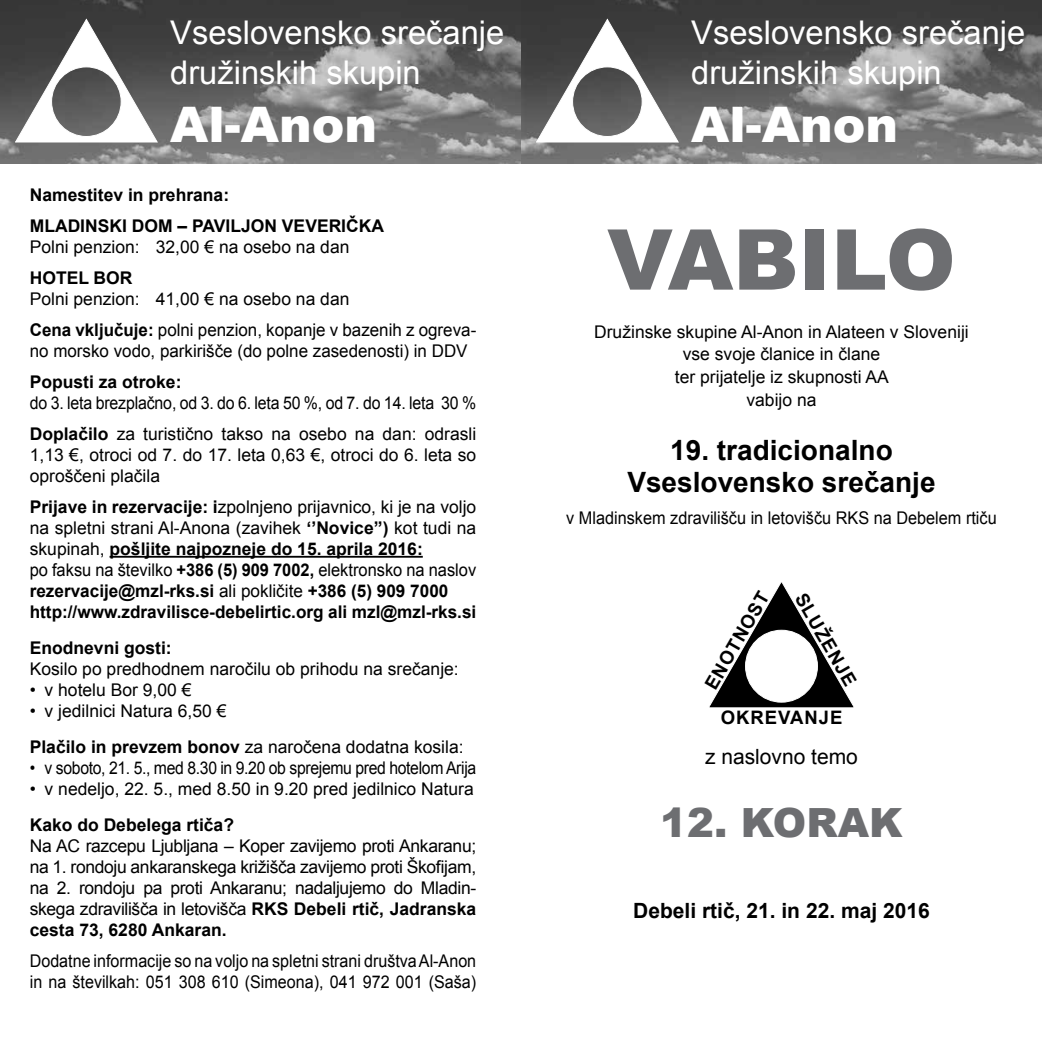
<style>
.page{position:relative;width:1042px;height:1042px;background:#fff}
.page>*{position:absolute;margin:0;border:0;box-sizing:border-box;transform-origin:0 0}
.t1{font:900 84px "Arial";color:#6d6e71}
.t2{font:900 49px "Arial";color:#fff}
.t3{font:900 40.25px "Arial";color:#6d6e71}
.t4{font:32.73px/39.2px "Arial";color:#fff}
.t5{font:700 28px/31.5px "Arial";color:#000;text-align:center}
.t6{font:700 21px "Arial";color:#000}
.t7{font:21px "Arial";color:#000}
.t8{font:700 18.55px "Arial";letter-spacing:.05em;color:#000}
.t9{font:17.5px/21px "Arial";color:#000}
.t10{font:700 17.5px/21px "Arial";color:#000}
.t11{font:17.5px/21px "Arial";color:#000;scale:.92 1}
.t12{font:17.5px/31px "Arial";color:#000;scale:.91 1}
.t13{font:17.5px "Arial";letter-spacing:-.02em;color:#000;scale:.9 1}
.t14{font:17.5px "Arial";color:#000;scale:.93 1}
.s1{font-weight:700}
.s2{font-weight:400}
</style>
<div class="page">
<img style="left:0;top:0;width:1042px;height:164px">
<svg style="left:15px;top:19px;width:143px;height:123px"></svg>
<svg style="left:536px;top:19px;width:143px;height:123px"></svg>
<hr style="left:110px;top:556px;width:313px;height:2px;background:#000">
<svg style="left:709px;top:582px;width:145px;height:126px"></svg>
<h3 class="t4" style="left:170px;top:14px;width:336px">Vseslovensko srečanje družinskih skupin</h3>
<h2 class="t2" style="left:170px;top:89px;width:208px">Al-Anon</h2>
<p class="t10" style="left:30px;top:180px;width:356px;line-height:31px">Namestitev in prehrana:<br>MLADINSKI DOM – PAVILJON VEVERIČKA</p>
<p class="t9" style="left:30px;top:237px;width:321px">Polni penzion: 32,00 € na osebo na dan</p>
<p class="t10" style="left:30px;top:268px;width:104px">HOTEL BOR</p>
<p class="t9" style="left:30px;top:284px;width:448px;line-height:31px">Polni penzion: 41,00 € na osebo na dan<br><span class="s1">Cena vključuje:</span> polni penzion, kopanje v bazenih z ogreva-</p>
<p class="t9" style="left:30px;top:341px;width:439px">no morsko vodo, parkirišče (do polne zasedenosti) in DDV</p>
<p class="t10" style="left:30px;top:372px;width:153px">Popusti za otroke:</p>
<p class="t12" style="left:30px;top:387px;width:492px">do 3. leta brezplačno, od 3. do 6. leta 50 %, od 7. do 14. leta 30 %<br><span class="s1">Doplačilo</span> za turistično takso na osebo na dan: odrasli</p>
<p class="t9" style="left:30px;top:444px;width:448px">1,13 €, otroci od 7. do 17. leta 0,63 €, otroci do 6. leta so oproščeni plačila</p>
<p class="t10" style="left:30px;top:497px;width:448px">Prijave in rezervacije: i<span class="s2">zpolnjeno prijavnico, ki je na voljo na spletni strani Al-Anona (zavihek</span> ‘’Novice’’) <span class="s2">kot tudi na skupinah,</span> pošljite najpozneje do 15. aprila 2016:<br><span class="s2">po faksu na številko</span> +386 (5) 909 7002, <span class="s2">elektronsko na naslov </span>rezervacije@mzl-rks.si <span class="s2">ali pokličite</span> +386 (5) 909 7000 http://www.zdravilisce-debelirtic.org ali mzl@mzl-rks.si</p>
<p class="t10" style="left:30px;top:638px;width:143px">Enodnevni gosti:</p>
<p class="t9" style="left:30px;top:658px;width:430px">Kosilo po predhodnem naročilu ob prihodu na srečanje:</p>
<p class="t9" style="left:30px;top:679px;width:163px">• v hotelu Bor 9,00 €</p>
<p class="t9" style="left:30px;top:693px;width:435px;line-height:35.9px">• v jedilnici Natura 6,50 €<br><span class="s1">Plačilo in prevzem bonov</span> za naročena dodatna kosila:</p>
<p class="t13" style="left:30px;top:756px;width:497px">• v soboto, 21. 5., med 8.30 in 9.20 ob sprejemu pred hotelom Arija</p>
<p class="t9" style="left:30px;top:778px;width:445px">• v nedeljo, 22. 5., med 8.50 in 9.20 pred jedilnico Natura</p>
<p class="t10" style="left:30px;top:814px;width:206px">Kako do Debelega rtiča?</p>
<p class="t9" style="left:30px;top:835px;width:448px;text-align:justify">Na AC razcepu Ljubljana – Koper zavijemo proti Ankaranu; na 1. rondoju ankaranskega križišča zavijemo proti Škofijam, na 2. rondoju pa proti Ankaranu; nadaljujemo do Mladin&shy;skega zdravilišča in letovišča <span class="s1">RKS Debeli rtič, Jadranska cesta 73, 6280 Ankaran.</span></p>
<p class="t11" style="left:30px;top:950px;width:487px">Dodatne informacije so na voljo na spletni strani društva Al-Anon in na številkah: 051 308 610 (Simeona), 041 972 001 (Saša)</p>
<h3 class="t4" style="left:691px;top:14px;width:336px">Vseslovensko srečanje družinskih skupin</h3>
<h2 class="t2" style="left:691px;top:89px;width:208px">Al-Anon</h2>
<h1 class="t1" style="left:607px;top:199px;width:350px">VABILO</h1>
<p class="t9" style="left:594px;top:320px;width:376px;line-height:22.8px;text-align:center">Družinske skupine Al-Anon in Alateen v Sloveniji vse svoje članice in člane<br>ter prijatelje iz skupnosti AA<br>vabijo na</p>
<h3 class="t5" style="left:627px;top:435px;width:310px">19. tradicionalno<br>Vseslovensko srečanje</h3>
<p class="t14" style="left:566px;top:507px;width:464px">v Mladinskem zdravilišču in letovišču RKS na Debelem rtiču</p>
<p class="t8" style="left:699px;top:682px;width:111px;rotate:-60deg">ENOTNOST</p>
<p class="t8" style="left:810px;top:588px;width:105px;rotate:60deg">SLUŽENJE</p>
<p class="t8" style="left:721px;top:705px;width:123px">OKREVANJE</p>
<p class="t7" style="left:705px;top:742px;width:154px">z naslovno temo</p>
<h3 class="t3" style="left:660px;top:793px;width:244px">12. KORAK</h3>
<p class="t6" style="left:633px;top:897px;width:298px">Debeli rtič, 21. in 22. maj 2016</p>
</div>
